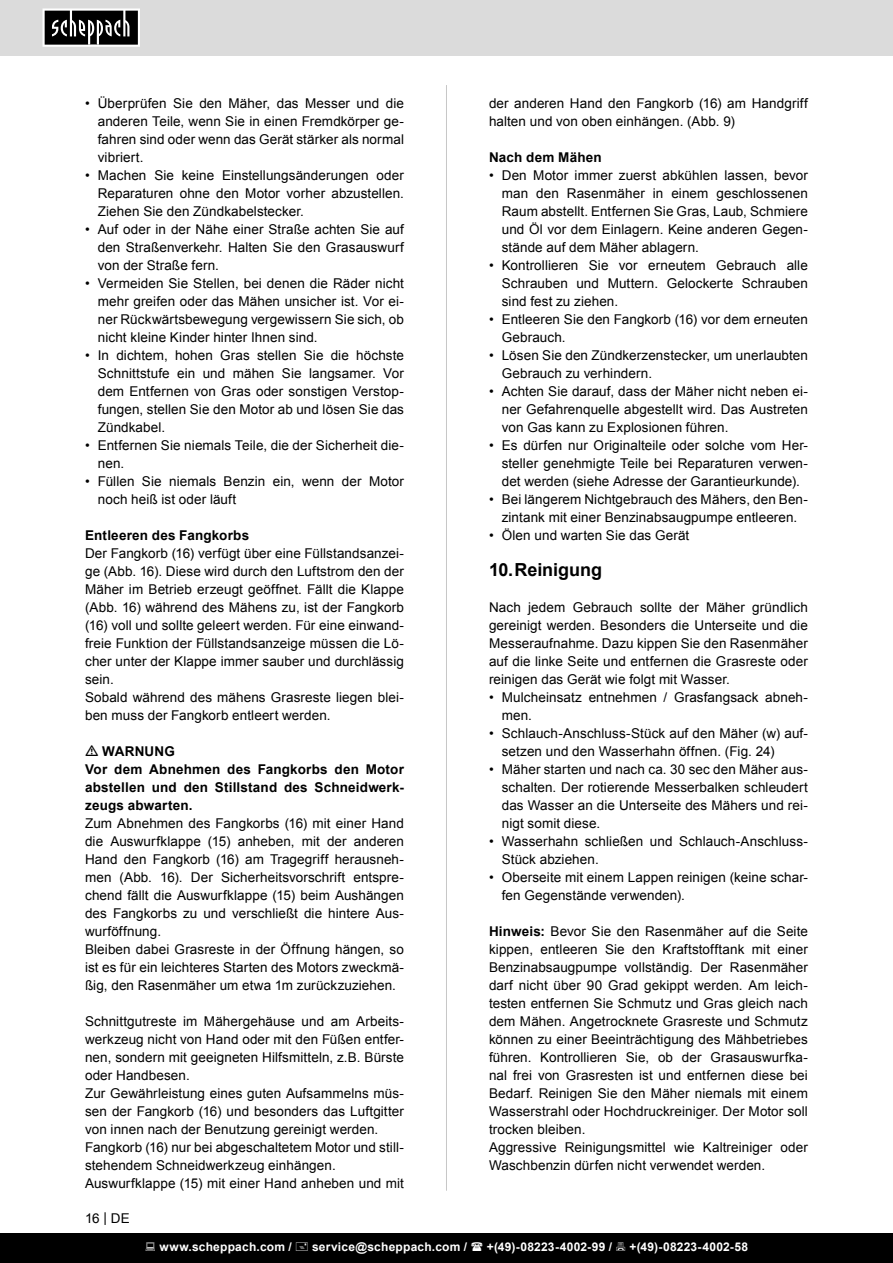
<style>
.page{position:relative;width:893px;height:1263px;background:#fff}
.page>*{position:absolute;margin:0;border:0;box-sizing:border-box;transform-origin:0 0}
.t1{font:700 18px "Arial";letter-spacing:-.005em;color:#000}
.Basiseinstellung{font:13.5px/18px "Arial";letter-spacing:.005em;color:#000;text-align:justify}
.Grundtext_Bold{font:700 13.5px/18px "Arial";letter-spacing:.01em;color:#000;text-align:justify}
.Subheadline{font:700 13.5px "Arial";letter-spacing:.015em;color:#000}
.t2{font:700 12px "Arial";letter-spacing:.02em;color:#fff}
.s1{font-weight:700}
</style>
<div class="page">
<div style="left:0;top:0;width:893px;height:55px;background:#dbdbdb"></div>
<svg style="left:43px;top:9px;width:97px;height:38px;background:#4e4e4e"></svg>
<hr style="left:446px;top:85px;width:1px;height:1106px;background:#c7c7c7">
<div style="left:0;top:1233px;width:893px;height:30px;background:#000"></div>
<p class="Basiseinstellung" style="left:98px;top:94px;width:308px;text-indent:-13px">• Überprüfen Sie den Mäher, das Messer und die anderen Teile, wenn Sie in einen Fremdkörper ge&shy;fahren sind oder wenn das Gerät stärker als normal vibriert.</p>
<p class="Basiseinstellung" style="left:98px;top:166px;width:308px;text-indent:-13px">• Machen Sie keine Einstellungsänderungen oder Reparaturen ohne den Motor vorher abzustellen.<br>Ziehen Sie den Zündkabelstecker.</p>
<p class="Basiseinstellung" style="left:98px;top:220px;width:308px;text-indent:-13px">• Auf oder in der Nähe einer Straße achten Sie auf den Straßenverkehr. Halten Sie den Grasauswurf von der Straße fern.</p>
<p class="Basiseinstellung" style="left:98px;top:274px;width:308px;text-indent:-13px">• Vermeiden Sie Stellen, bei denen die Räder nicht mehr greifen oder das Mähen unsicher ist. Vor ei&shy;ner Rückwärtsbewegung vergewissern Sie sich, ob nicht kleine Kinder hinter Ihnen sind.</p>
<p class="Basiseinstellung" style="left:98px;top:346px;width:308px;text-indent:-13px">• In dichtem, hohen Gras stellen Sie die höchste Schnittstufe ein und mähen Sie langsamer. Vor dem Entfernen von Gras oder sonstigen Verstop&shy;fungen, stellen Sie den Motor ab und lösen Sie das Zündkabel.</p>
<p class="Basiseinstellung" style="left:98px;top:436px;width:308px;text-indent:-13px">• Entfernen Sie niemals Teile, die der Sicherheit die&shy;nen.</p>
<p class="Basiseinstellung" style="left:98px;top:472px;width:308px;text-indent:-13px">• Füllen Sie niemals Benzin ein, wenn der Motor noch heiß ist oder läuft</p>
<p class="Subheadline" style="left:85px;top:526px;width:166px">Entleeren des Fangkorbs</p>
<p class="Basiseinstellung" style="left:85px;top:544px;width:320px">Der Fangkorb (16) verfügt über eine Füllstandsanzei&shy;ge (Abb. 16). Diese wird durch den Luftstrom den der Mäher im Betrieb erzeugt geöffnet. Fällt die Klappe (Abb. 16) während des Mähens zu, ist der Fangkorb (16) voll und sollte geleert werden. Für eine einwand&shy;freie Funktion der Füllstandsanzeige müssen die Lö&shy;cher unter der Klappe immer sauber und durchlässig sein.</p>
<p class="Basiseinstellung" style="left:85px;top:688px;width:320px">Sobald während des mähens Grasreste liegen blei&shy;ben muss der Fangkorb entleert werden.</p>
<p class="Grundtext_Bold" style="left:102px;top:743px;width:74px">WARNUNG</p>
<p class="Grundtext_Bold" style="left:85px;top:761px;width:320px">Vor dem Abnehmen des Fangkorbs den Motor abstellen und den Stillstand des Schneidwerk&shy;zeugs abwarten.</p>
<p class="Basiseinstellung" style="left:85px;top:814px;width:320px">Zum Abnehmen des Fangkorbs (16) mit einer Hand die Auswurfklappe (15) anheben, mit der anderen Hand den Fangkorb (16) am Tragegriff herausneh&shy;men (Abb. 16). Der Sicherheitsvorschrift entspre&shy;chend fällt die Auswurfklappe (15) beim Aushängen des Fangkorbs zu und verschließt die hintere Aus&shy;wurföffnung.</p>
<p class="Basiseinstellung" style="left:85px;top:940px;width:320px">Bleiben dabei Grasreste in der Öffnung hängen, so ist es für ein leichteres Starten des Motors zweckmä&shy;ßig, den Rasenmäher um etwa 1m zurückzuziehen.</p>
<p class="Basiseinstellung" style="left:85px;top:1012px;width:320px">Schnittgutreste im Mähergehäuse und am Arbeits&shy;werkzeug nicht von Hand oder mit den Füßen entfer&shy;nen, sondern mit geeigneten Hilfsmitteln, z.B. Bürste oder Handbesen.</p>
<p class="Basiseinstellung" style="left:85px;top:1084px;width:320px">Zur Gewährleistung eines guten Aufsammelns müs&shy;sen der Fangkorb (16) und besonders das Luftgitter von innen nach der Benutzung gereinigt werden.</p>
<p class="Basiseinstellung" style="left:85px;top:1138px;width:320px">Fangkorb (16) nur bei abgeschaltetem Motor und still&shy;stehendem Schneidwerkzeug einhängen.</p>
<p class="Basiseinstellung" style="left:85px;top:1174px;width:320px">Auswurfklappe (15) mit einer Hand anheben und mit</p>
<p class="Basiseinstellung" style="left:85px;top:1210px;width:46px">16 | DE</p>
<p class="Basiseinstellung" style="left:489px;top:94px;width:320px">der anderen Hand den Fangkorb (16) am Handgriff halten und von oben einhängen. (Abb. 9)</p>
<p class="Subheadline" style="left:489px;top:148px;width:114px">Nach dem Mähen</p>
<p class="Basiseinstellung" style="left:502px;top:166px;width:308px;text-indent:-13px">• Den Motor immer zuerst abkühlen lassen, bevor man den Rasenmäher in einem geschlossenen Raum abstellt. Entfernen Sie Gras, Laub, Schmiere und Öl vor dem Einlagern. Keine anderen Gegen&shy;stände auf dem Mäher ablagern.</p>
<p class="Basiseinstellung" style="left:502px;top:256px;width:308px;text-indent:-13px">• Kontrollieren Sie vor erneutem Gebrauch alle Schrauben und Muttern. Gelockerte Schrauben sind fest zu ziehen.</p>
<p class="Basiseinstellung" style="left:502px;top:310px;width:308px;text-indent:-13px">• Entleeren Sie den Fangkorb (16) vor dem erneuten<br>Gebrauch.</p>
<p class="Basiseinstellung" style="left:502px;top:346px;width:308px;text-indent:-13px">• Lösen Sie den Zündkerzenstecker, um unerlaubten<br>Gebrauch zu verhindern.</p>
<p class="Basiseinstellung" style="left:502px;top:382px;width:308px;text-indent:-13px">• Achten Sie darauf, dass der Mäher nicht neben ei&shy;ner Gefahrenquelle abgestellt wird. Das Austreten von Gas kann zu Explosionen führen.</p>
<p class="Basiseinstellung" style="left:502px;top:436px;width:308px;text-indent:-13px">• Es dürfen nur Originalteile oder solche vom Her&shy;steller genehmigte Teile bei Reparaturen verwen&shy;det werden (siehe Adresse der Garantieurkunde).</p>
<p class="Basiseinstellung" style="left:489px;top:490px;width:320px;text-align:center">• Bei längerem Nichtgebrauch des Mähers, den Ben&shy;zintank mit einer Benzinabsaugpumpe entleeren.</p>
<p class="Basiseinstellung" style="left:489px;top:526px;width:202px">• Ölen und warten Sie das Gerät</p>
<p class="t1" style="left:489px;top:558px;width:115px">10.Reinigung</p>
<p class="Basiseinstellung" style="left:489px;top:598px;width:320px">Nach jedem Gebrauch sollte der Mäher gründlich gereinigt werden. Besonders die Unterseite und die Messeraufnahme. Dazu kippen Sie den Rasenmäher auf die linke Seite und entfernen die Grasreste oder reinigen das Gerät wie folgt mit Wasser.</p>
<p class="Basiseinstellung" style="left:502px;top:688px;width:308px;text-indent:-13px">• Mulcheinsatz entnehmen / Grasfangsack abneh&shy;men.</p>
<p class="Basiseinstellung" style="left:502px;top:724px;width:308px;text-indent:-13px">• Schlauch-Anschluss-Stück auf den Mäher (w) auf&shy;setzen und den Wasserhahn öffnen. (Fig. 24)</p>
<p class="Basiseinstellung" style="left:502px;top:760px;width:308px;text-indent:-13px">• Mäher starten und nach ca. 30 sec den Mäher aus&shy;schalten. Der rotierende Messerbalken schleudert das Wasser an die Unterseite des Mähers und rei&shy;nigt somit diese.</p>
<p class="Basiseinstellung" style="left:502px;top:832px;width:308px;text-indent:-13px">• Wasserhahn schließen und Schlauch-Anschluss-<br>Stück abziehen.</p>
<p class="Basiseinstellung" style="left:502px;top:868px;width:308px;text-indent:-13px">• Oberseite mit einem Lappen reinigen (keine schar&shy;fen Gegenstände verwenden).</p>
<p class="Basiseinstellung" style="left:489px;top:922px;width:320px"><span class="s1">Hinweis:</span> Bevor Sie den Rasenmäher auf die Seite kippen, entleeren Sie den Kraftstofftank mit einer Benzinabsaugpumpe vollständig. Der Rasenmäher darf nicht über 90 Grad gekippt werden. Am leich&shy;testen entfernen Sie Schmutz und Gras gleich nach dem Mähen. Angetrocknete Grasreste und Schmutz können zu einer Beeinträchtigung des Mähbetriebes führen. Kontrollieren Sie, ob der Grasauswurfka&shy;nal frei von Grasresten ist und entfernen diese bei Bedarf. Reinigen Sie den Mäher niemals mit einem Wasserstrahl oder Hochdruckreiniger. Der Motor soll trocken bleiben.</p>
<p class="Basiseinstellung" style="left:489px;top:1138px;width:320px">Aggressive Reinigungsmittel wie Kaltreiniger oder<br>Waschbenzin dürfen nicht verwendet werden.</p>
<p class="t2" style="left:159px;top:1239px;width:134px">www.scheppach.com /</p>
<p class="t2" style="left:312px;top:1239px;width:157px">service@scheppach.com /</p>
<p class="t2" style="left:487px;top:1239px;width:127px">+(49)-08223-4002-99 /</p>
<p class="t2" style="left:629px;top:1239px;width:120px">+(49)-08223-4002-58</p>
</div>
